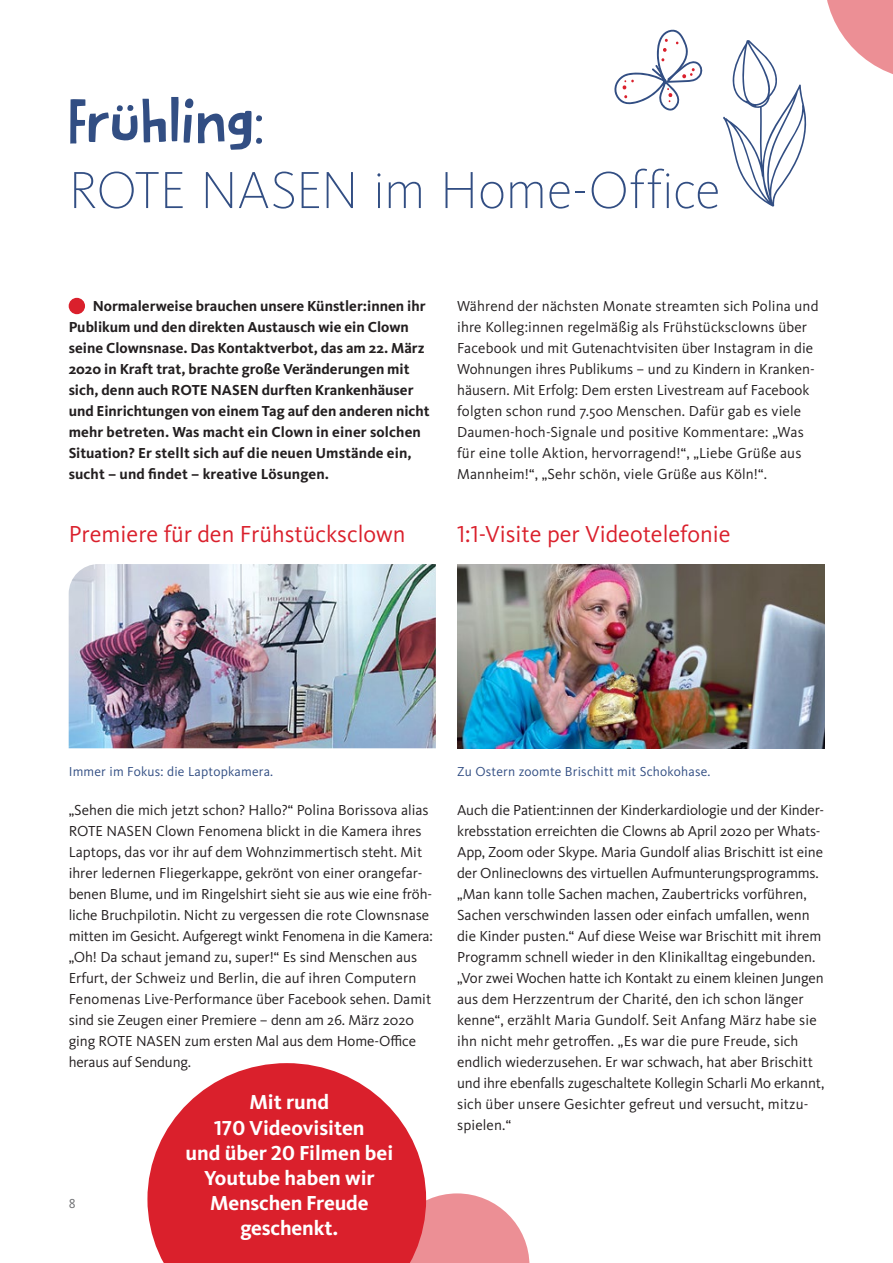
<style>
.page{position:relative;width:893px;height:1263px;background:#fff}
.page>*{position:absolute;margin:0;border:0;box-sizing:border-box;transform-origin:0 0}
.t1{font:200 54px "Kievit Pro";letter-spacing:-.005em;color:#324e83}
.t2{font:54px "DK Butterfly Ball";letter-spacing:.025em;color:#324e83}
.t3{font:24px "Kievit OT";color:#da202c}
.t4{font:700 21px/25.2px "Kievit OT";color:#fff;text-align:center}
.t5{font:15px/21px "Kievit Pro";color:#231f20}
.t6{font:700 15px/21px "Kievit OT";color:#231f20}
.t7{font:13.5px "Kievit OT";letter-spacing:.015em;color:#324e83}
.t8{font:13.5px "Kievit OT";color:#6d6e71}
</style>
<div class="page">
<svg style="left:426px;top:1193px;width:103px;height:70px"></svg>
<svg style="left:827px;top:0;width:66px;height:74px"></svg>
<div style="left:69px;top:298px;width:16px;height:16px;background:#da202c;border-radius:50%"></div>
<img style="left:69px;top:564px;width:367px;height:184px">
<svg style="left:723px;top:40px;width:84px;height:167px"></svg>
<svg style="left:614px;top:29px;width:89px;height:82px"></svg>
<img style="left:457px;top:564px;width:367px;height:184px">
<svg style="left:147px;top:1063px;width:279px;height:200px;fill:#da202c"></svg>
<h1 class="t2" style="left:69px;top:83px;width:196px">Frühling:</h1>
<h1 class="t1" style="left:69px;top:158px;width:653px">ROTE NASEN im Home-Office</h1>
<p class="t6" style="left:69px;top:296px;width:362px;text-indent:24px">Normalerweise brauchen unsere Künstler:innen ihr Publikum und den direkten Austausch wie ein Clown seine Clownsnase. Das Kontaktverbot, das am 22. März 2020 in Kraft trat, brachte große Veränderungen mit sich, denn auch ROTE NASEN durften Krankenhäuser und Einrichtungen von einem Tag auf den anderen nicht mehr betreten. Was macht ein Clown in einer solchen Situation? Er stellt sich auf die neuen Umstände ein, sucht – und findet – kreative Lösungen.</p>
<h2 class="t3" style="left:69px;top:521px;width:338px">Premiere für den Frühstücksclown</h2>
<p class="t5" style="left:457px;top:296px;width:363px">Während der nächsten Monate streamten sich Polina und ihre Kolleg:innen regelmäßig als Frühstücksclowns über Facebook und mit Gutenachtvisiten über Instagram in die Wohnungen ihres Publikums – und zu Kindern in Kranken&shy;häusern. Mit Erfolg: Dem ersten Livestream auf Facebook folgten schon rund 7.500 Menschen. Dafür gab es viele Daumen-hoch-Signale und positive Kommentare: „Was für eine tolle Aktion, hervorragend!“, „Liebe Grüße aus Mannheim!“, „Sehr schön, viele Grüße aus Köln!“.</p>
<h2 class="t3" style="left:457px;top:521px;width:275px">1:1-Visite per Videotelefonie</h2>
<p class="t7" style="left:69px;top:763px;width:206px">Immer im Fokus: die Laptopkamera.</p>
<p class="t7" style="left:457px;top:763px;width:255px">Zu Ostern zoomte Brischitt mit Schokohase.</p>
<p class="t5" style="left:69px;top:800px;width:366px">„Sehen die mich jetzt schon? Hallo?“ Polina Borissova alias ROTE NASEN Clown Fenomena blickt in die Kamera ihres Laptops, das vor ihr auf dem Wohnzimmertisch steht. Mit ihrer ledernen Fliegerkappe, gekrönt von einer orangefar&shy;benen Blume, und im Ringelshirt sieht sie aus wie eine fröh&shy;liche Bruchpilotin. Nicht zu vergessen die rote Clownsnase mitten im Gesicht. Aufgeregt winkt Fenomena in die Kamera: „Oh! Da schaut jemand zu, super!“ Es sind Menschen aus Erfurt, der Schweiz und Berlin, die auf ihren Computern Fenomenas Live-Performance über Facebook sehen. Damit sind sie Zeugen einer Premiere – denn am 26. März 2020 ging ROTE NASEN zum ersten Mal aus dem Home-Office heraus auf Sendung.</p>
<p class="t8" style="left:69px;top:1196px;width:8px">8</p>
<h3 class="t4" style="left:186px;top:1090px;width:209px">Mit rund<br>170 Videovisiten<br>und über 20 Filmen bei<br>Youtube haben wir<br>Menschen Freude geschenkt.</h3>
<p class="t5" style="left:457px;top:800px;width:369px">Auch die Patient:innen der Kinderkardiologie und der Kinder&shy;krebsstation erreichten die Clowns ab April 2020 per Whats-App, Zoom oder Skype. Maria Gundolf alias Brischitt ist eine der Onlineclowns des virtuellen Aufmunterungsprogramms. „Man kann tolle Sachen machen, Zaubertricks vorführen, Sachen verschwinden lassen oder einfach umfallen, wenn die Kinder pusten.“ Auf diese Weise war Brischitt mit ihrem Programm schnell wieder in den Klinikalltag eingebunden. „Vor zwei Wochen hatte ich Kontakt zu einem kleinen Jungen aus dem Herzzentrum der Charité, den ich schon länger kenne“, erzählt Maria Gundolf. Seit Anfang März habe sie ihn nicht mehr getroffen. „Es war die pure Freude, sich endlich wiederzusehen. Er war schwach, hat aber Brischitt und ihre ebenfalls zugeschaltete Kollegin Scharli Mo erkannt, sich über unsere Gesichter gefreut und versucht, mitzu&shy;spielen.“</p>
</div>
